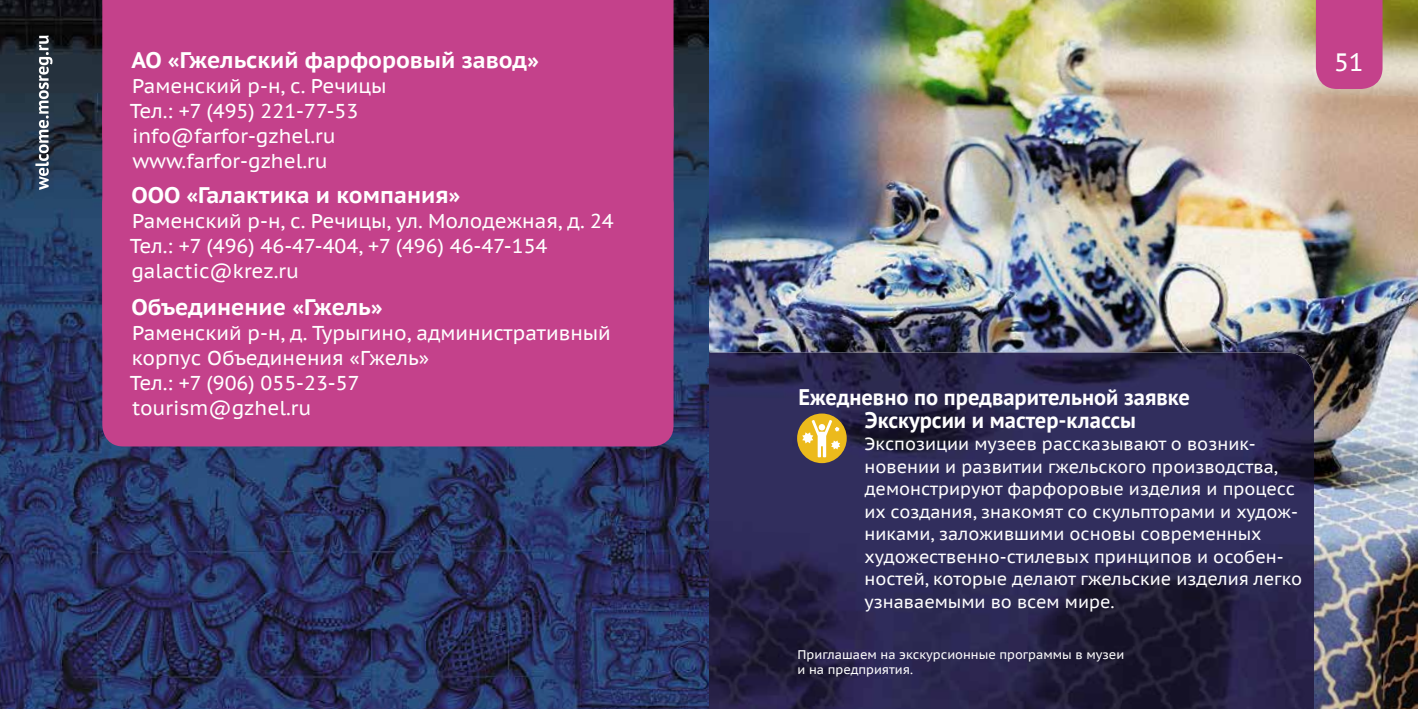
<style>
.page{position:relative;width:1418px;height:709px;background:#fff}
.page>*{position:absolute;margin:0;border:0;box-sizing:border-box;transform-origin:0 0}
.t1{font:25px "PT Sans Caption";color:#fff}
.t2{font:700 22.5px "PT Sans Caption";color:#fff}
.t3{font:700 22.5px/22.5px "PT Sans";color:#fff;text-align:center}
.t4{font:20px/25px "PT Sans Caption";color:#fff}
.t5{font:17.5px/22.5px "PT Sans Caption";color:#fff}
.t6{font:12.5px/15px "PT Sans Caption";color:#fff}
</style>
<div class="page">
<img style="left:0;top:0;width:1417px;height:709px">
<img style="left:709px;top:352px;width:604px;height:357px">
<div style="left:102px;top:89px;width:571px;height:263px;background:#c4418b;border-radius:21px"></div>
<div style="left:102px;top:182px;width:571px;height:264px;background:#c4418b;border-radius:21px"></div>
<div style="left:102px;top:0;width:571px;height:158px;background:#c4418b"></div>
<div style="left:1315px;top:0;width:67px;height:89px;background:#c4418b"></div>
<svg style="left:35px;top:35px;width:17px;height:155px"></svg>
<div style="left:797px;top:413px;width:49px;height:50px;background:#ecba1c;border-radius:50%"></div>
<svg style="left:802px;top:420px;width:38px;height:37px"></svg>
<p class="t2" style="left:131px;top:45px;width:409px">АО «Гжельский фарфоровый завод»</p>
<p class="t4" style="left:130px;top:73px;width:258px">Раменский р-н, с. Речицы<br>Тел.: +7 (495) 221-77-53 info@farfor-gzhel.ru www.farfor-gzhel.ru</p>
<p class="t2" style="left:131px;top:180px;width:331px">ООО «Галактика и компания»</p>
<p class="t4" style="left:130px;top:208px;width:485px">Раменский р-н, с. Речицы, ул. Молодежная, д. 24<br>Тел.: +7 (496) 46-47-404, +7 (496) 46-47-154 galactic@krez.ru</p>
<p class="t2" style="left:131px;top:292px;width:253px">Объединение «Гжель»</p>
<p class="t4" style="left:130px;top:320px;width:482px">Раменский р-н, д. Турыгино, административный корпус Объединения «Гжель»<br>Тел.: +7 (906) 055-23-57<br>tourism@gzhel.ru</p>
<h1 class="t1" style="left:1333px;top:46px;width:31px">51</h1>
<p class="t3" style="left:798px;top:385px;width:393px">Ежедневно по предварительной заявке<br>Экскурсии и мастер-классы</p>
<p class="t5" style="left:864px;top:432px;width:439px">Экспозиции музеев рассказывают о возник&shy;новении и развитии гжельского производства, демонстрируют фарфоровые изделия и процесс их создания, знакомят со скульпторами и худож&shy;никами, заложившими основы современных художественно-стилевых принципов и особен&shy;ностей, которые делают гжельские изделия легко узнаваемыми во всем мире.</p>
<p class="t6" style="left:797px;top:646px;width:328px">Приглашаем на экскурсионные программы в музеи и на предприятия.</p>
</div>
